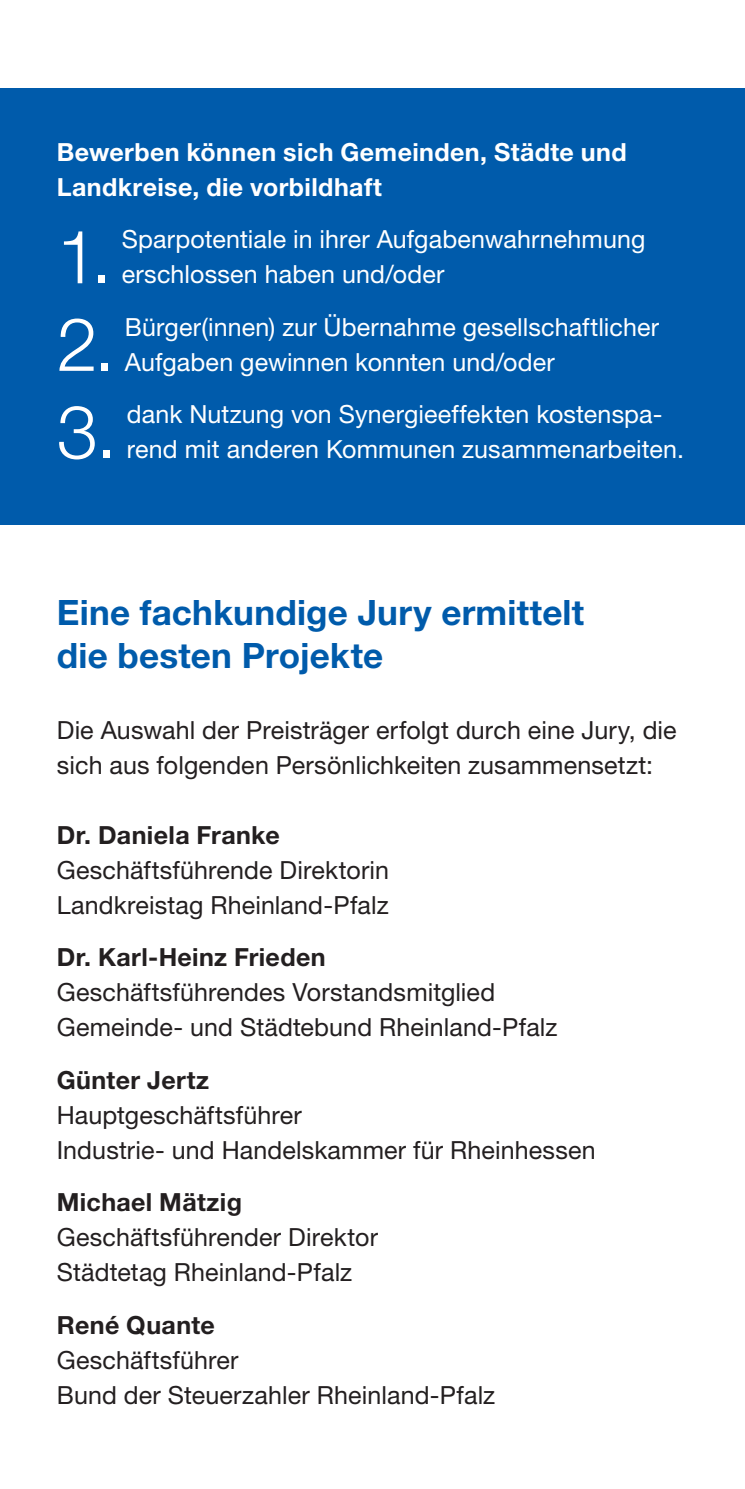
<style>
.page{position:relative;width:745px;height:1489px;background:#fff}
.page>*{position:absolute;margin:0;border:0;box-sizing:border-box;transform-origin:0 0}
.t1{font:300 74px "Helvetica Neue";color:#fff}
.t2{font:700 35px/43.8px "Helvetica Neue";letter-spacing:.005em;color:#005bab}
.t3{font:25px/35px "Helvetica Neue";letter-spacing:.005em;color:#231f20}
.t4{font:25px/35px "Helvetica Neue";letter-spacing:.005em;color:#fff}
.t5{font:700 25px "Helvetica Neue";letter-spacing:.015em;color:#231f20}
.t6{font:700 25px/35px "Helvetica Neue";letter-spacing:.015em;color:#fff}
</style>
<div class="page">
<div style="left:0;top:89px;width:744px;height:435px;background:#005bab"></div>
<p class="t6" style="left:57px;top:134px;width:571px">Bewerben können sich Gemeinden, Städte und<br>Landkreise, die vorbildhaft</p>
<h1 class="t1" style="left:57px;top:212px;width:56px">1.</h1>
<p class="t4" style="left:122px;top:221px;width:525px">Sparpotentiale in ihrer Aufgabenwahrnehmung erschlossen haben und/oder</p>
<h1 class="t1" style="left:57px;top:299px;width:59px">2.</h1>
<p class="t4" style="left:125px;top:309px;width:535px">Bürger(innen) zur Übernahme gesellschaftlicher<br>Aufgaben gewinnen konnten und/oder</p>
<h1 class="t1" style="left:57px;top:387px;width:61px">3.</h1>
<p class="t4" style="left:127px;top:396px;width:558px">dank Nutzung von Synergieeffekten kostenspa&shy;rend mit anderen Kommunen zusammenarbeiten.</p>
<h2 class="t2" style="left:57px;top:589px;width:528px">Eine fachkundige Jury ermittelt die besten Projekte</h2>
<p class="t3" style="left:57px;top:711px;width:621px">Die Auswahl der Preisträger erfolgt durch eine Jury, die sich aus folgenden Persönlichkeiten zusammensetzt:</p>
<p class="t5" style="left:57px;top:819px;width:224px">Dr. Daniela Franke</p>
<p class="t3" style="left:57px;top:851px;width:333px">Geschäftsführende Direktorin<br>Landkreistag Rheinland-Pfalz</p>
<p class="t5" style="left:57px;top:941px;width:270px">Dr. Karl-Heinz Frieden</p>
<p class="t3" style="left:57px;top:974px;width:502px">Geschäftsführendes Vorstandsmitglied<br>Gemeinde- und Städtebund Rheinland-Pfalz</p>
<p class="t5" style="left:57px;top:1064px;width:154px">Günter Jertz</p>
<p class="t3" style="left:57px;top:1096px;width:540px">Hauptgeschäftsführer<br>Industrie- und Handelskammer für Rheinhessen</p>
<p class="t5" style="left:57px;top:1186px;width:186px">Michael Mätzig</p>
<p class="t3" style="left:57px;top:1219px;width:322px">Geschäftsführender Direktor<br>Städtetag Rheinland-Pfalz</p>
<p class="t5" style="left:57px;top:1309px;width:160px">René Quante</p>
<p class="t3" style="left:57px;top:1341px;width:439px">Geschäftsführer<br>Bund der Steuerzahler Rheinland-Pfalz</p>
</div>
